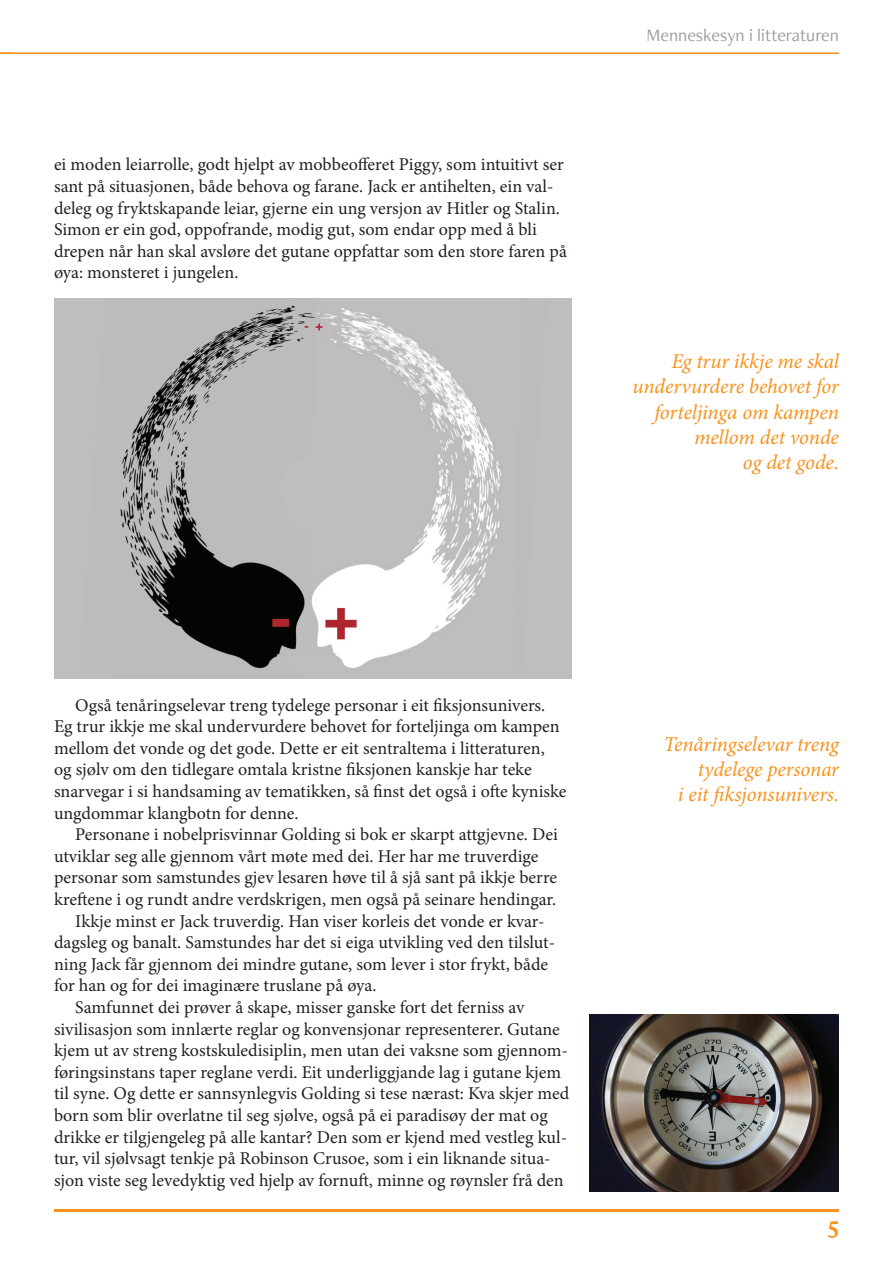
<style>
.page{position:relative;width:893px;height:1263px;background:#fff}
.page>*{position:absolute;margin:0;border:0;box-sizing:border-box;transform-origin:0 0}
.t1{font:700 24px "Freight Neo Pro";color:#f7931d}
.t2{font:italic 21px/25.2px "Minion Pro";letter-spacing:-.005em;color:#f7931d;text-align:right}
.t3{font:18px/21.6px "Minion Pro";color:#231f20}
.t4{font:18px "Freight Neo Pro";color:#999b9e}
</style>
<div class="page">
<svg style="left:0;top:52px;width:13px;height:1px"></svg>
<hr style="left:0;top:53px;width:839px;height:1px;background:#f7931d">
<hr style="left:54px;top:1209px;width:785px;height:3px;background:#f7931d">
<img style="left:54px;top:298px;width:517px;height:380px">
<img style="left:589px;top:1015px;width:250px;height:176px">
<p class="t3" style="left:54px;top:154px;width:514px">ei moden leiarrolle, godt hjelpt av mobbeofferet Piggy, som intuitivt ser sant på situasjonen, både behova og farane. Jack er antihelten, ein val&shy;deleg og fryktskapande leiar, gjerne ein ung versjon av Hitler og Stalin.<br>Simon er ein god, oppofrande, modig gut, som endar opp med å bli drepen når han skal avsløre det gutane oppfattar som den store faren på øya: monsteret i jungelen.</p>
<p class="t4" style="left:647px;top:23px;width:194px">Menneskesyn i litteraturen</p>
<p class="t2" style="left:633px;top:349px;width:208px">Eg trur ikkje me skal undervurdere behovet for forteljinga om kampen mellom det vonde<br>og det gode.</p>
<p class="t3" style="left:54px;top:694px;width:514px;text-indent:21px">Også tenåringselevar treng tydelege personar i eit fiksjonsunivers.<br>Eg trur ikkje me skal undervurdere behovet for forteljinga om kampen mellom det vonde og det gode. Dette er eit sentraltema i litteraturen, og sjølv om den tidlegare omtala kristne fiksjonen kanskje har teke snarvegar i si handsaming av tematikken, så finst det også i ofte kyniske ungdommar klangbotn for denne.</p>
<p class="t3" style="left:75px;top:824px;width:484px">Personane i nobelprisvinnar Golding si bok er skarpt attgjevne. Dei</p>
<p class="t3" style="left:54px;top:845px;width:486px">utviklar seg alle gjennom vårt møte med dei. Her har me truverdige</p>
<p class="t3" style="left:54px;top:867px;width:505px">personar som samstundes gjev lesaren høve til å sjå sant på ikkje berre</p>
<p class="t3" style="left:54px;top:888px;width:504px">kreftene i og rundt andre verdskrigen, men også på seinare hendingar.</p>
<p class="t3" style="left:75px;top:910px;width:471px">Ikkje minst er Jack truverdig. Han viser korleis det vonde er kvar-</p>
<p class="t3" style="left:54px;top:932px;width:503px">dagsleg og banalt. Samstundes har det si eiga utvikling ved den tilslut-</p>
<p class="t3" style="left:54px;top:953px;width:496px">ning Jack får gjennom dei mindre gutane, som lever i stor frykt, både</p>
<p class="t3" style="left:54px;top:975px;width:324px">for han og for dei imaginære truslane på øya.</p>
<p class="t3" style="left:75px;top:996px;width:451px">Samfunnet dei prøver å skape, misser ganske fort det ferniss av</p>
<p class="t3" style="left:54px;top:1018px;width:507px">sivilisasjon som innlærte reglar og konvensjonar representerer. Gutane</p>
<p class="t3" style="left:54px;top:1040px;width:515px">kjem ut av streng kostskuledisiplin, men utan dei vaksne som gjennom-</p>
<p class="t3" style="left:54px;top:1061px;width:509px">føringsinstans taper reglane verdi. Eit underliggjande lag i gutane kjem</p>
<p class="t3" style="left:54px;top:1083px;width:517px">til syne. Og dette er sannsynlegvis Golding si tese nærast: Kva skjer med</p>
<p class="t3" style="left:54px;top:1104px;width:495px">born som blir overlatne til seg sjølve, også på ei paradisøy der mat og</p>
<p class="t3" style="left:54px;top:1126px;width:515px">drikke er tilgjengeleg på alle kantar? Den som er kjend med vestleg kul-</p>
<p class="t3" style="left:54px;top:1148px;width:498px">tur, vil sjølvsagt tenkje på Robinson Crusoe, som i ein liknande situa-</p>
<p class="t3" style="left:54px;top:1169px;width:511px">sjon viste seg levedyktig ved hjelp av fornuft, minne og røynsler frå den</p>
<p class="t2" style="left:664px;top:732px;width:177px">Tenåringselevar treng tydelege personar<br>i eit fiksjonsunivers.</p>
<h1 class="t1" style="left:828px;top:1209px;width:12px">5</h1>
</div>
